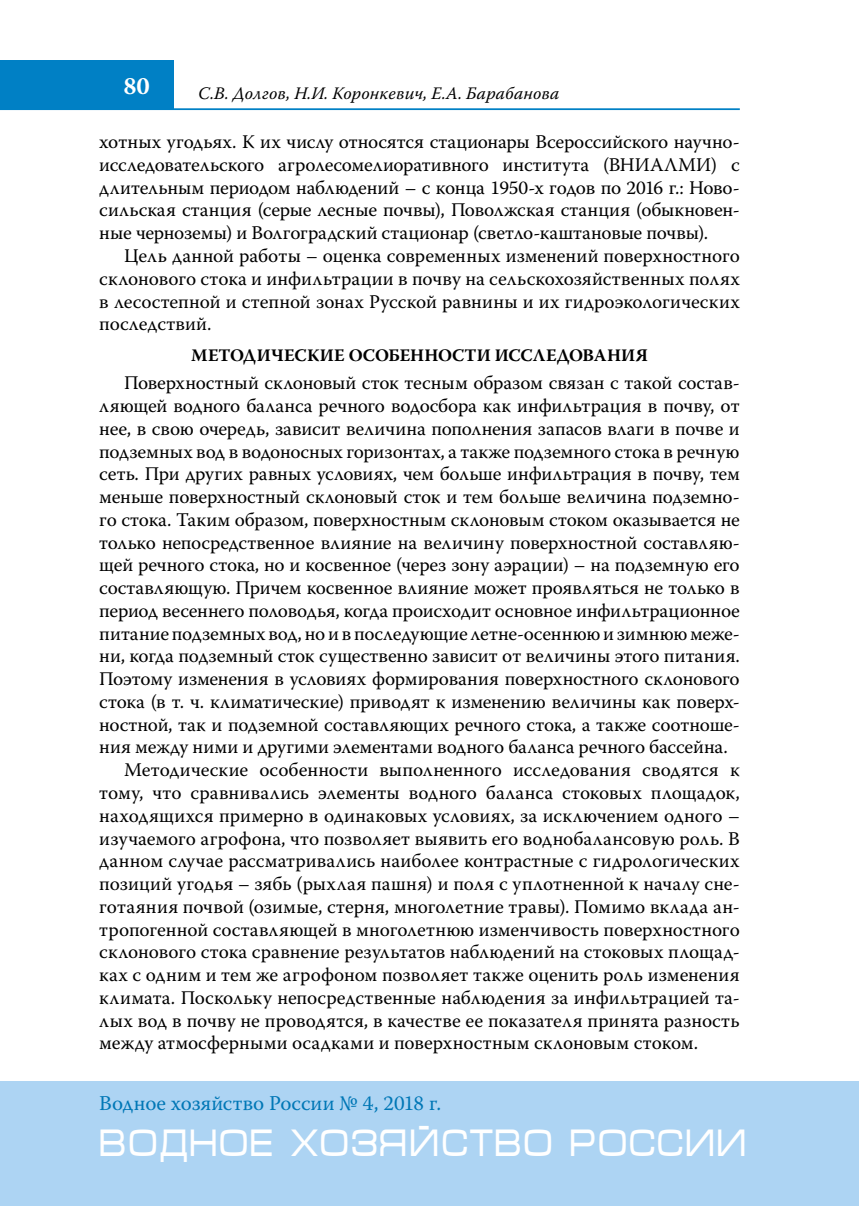
<style>
.page{position:relative;width:859px;height:1206px;background:#fff}
.page>*{position:absolute;margin:0;border:0;box-sizing:border-box;transform-origin:0 0}
.t1{font:38.5px "Micra";color:#fff;scale:.81 1}
.t2{font:700 24.5px "Warnock Pro";color:#fff}
.t3{font:21px "Warnock Pro";color:#0077b6}
.t4{font:19.25px/22.8px "Warnock Pro";letter-spacing:-.005em;color:#000;text-align:justify}
.t5{font:italic 17.5px "Warnock Pro";letter-spacing:.005em;color:#000}
.t6{font:700 17.5px "Warnock Pro";letter-spacing:.005em;color:#000}
</style>
<div class="page">
<hr style="left:0;top:108px;width:739px;height:2px;background:#0080c5">
<div style="left:0;top:60px;width:174px;height:50px;background:#0080c5"></div>
<div style="left:0;top:1081px;width:858px;height:124px;background:#add4f3"></div>
<p class="t2" style="left:123px;top:71px;width:28px">80</p>
<p class="t5" style="left:198px;top:82px;width:362px">С.В. Долгов, Н.И. Коронкевич, Е.А. Барабанова</p>
<p class="t4" style="left:99px;top:130px;width:641px">хотных угодьях. К их числу относятся стационары Всероссийского научно&shy;исследовательского агролесомелиоративного института (ВНИАЛМИ) с длительным периодом наблюдений – с конца 1950-х годов по 2016 г.: Ново&shy;сильская станция (серые лесные почвы), Поволжская станция (обыкновен&shy;ные черноземы) и Волгоградский стационар (светло-каштановые почвы).</p>
<p class="t4" style="left:99px;top:244px;width:641px;text-indent:25px">Цель данной работы – оценка современных изменений поверхностного склонового стока и инфильтрации в почву на сельскохозяйственных полях в лесостепной и степной зонах Русской равнины и их гидроэкологических последствий.</p>
<p class="t6" style="left:191px;top:345px;width:458px">МЕТОДИЧЕСКИЕ ОСОБЕННОСТИ ИССЛЕДОВАНИЯ</p>
<p class="t4" style="left:124px;top:371px;width:617px">Поверхностный склоновый сток тесным образом связан с такой состав-</p>
<p class="t4" style="left:99px;top:394px;width:641px">ляющей водного баланса речного водосбора как инфильтрация в почву, от</p>
<p class="t4" style="left:99px;top:417px;width:641px">нее, в свою очередь, зависит величина пополнения запасов влаги в почве и</p>
<p class="t4" style="left:99px;top:439px;width:641px">подземных вод в водоносных горизонтах, а также подземного стока в речную</p>
<p class="t4" style="left:99px;top:462px;width:641px">сеть. При других равных условиях, чем больше инфильтрация в почву, тем</p>
<p class="t4" style="left:99px;top:485px;width:641px">меньше поверхностный склоновый сток и тем больше величина подземно-</p>
<p class="t4" style="left:99px;top:508px;width:641px">го стока. Таким образом, поверхностным склоновым стоком оказывается не</p>
<p class="t4" style="left:99px;top:530px;width:641px">только непосредственное влияние на величину поверхностной составляю-</p>
<p class="t4" style="left:99px;top:553px;width:641px">щей речного стока, но и косвенное (через зону аэрации) – на подземную его</p>
<p class="t4" style="left:99px;top:576px;width:641px">составляющую. Причем косвенное влияние может проявляться не только в</p>
<p class="t4" style="left:99px;top:599px;width:641px">период весеннего половодья, когда происходит основное инфильтрационное</p>
<p class="t4" style="left:99px;top:621px;width:641px">питание подземных вод, но и в последующие летне-осеннюю и зимнюю меже-</p>
<p class="t4" style="left:99px;top:644px;width:641px">ни, когда подземный сток существенно зависит от величины этого питания.</p>
<p class="t4" style="left:99px;top:667px;width:641px">Поэтому изменения в условиях формирования поверхностного склонового</p>
<p class="t4" style="left:99px;top:690px;width:641px">стока (в т. ч. климатические) приводят к изменению величины как поверх-</p>
<p class="t4" style="left:99px;top:712px;width:641px">ностной, так и подземной составляющих речного стока, а также соотноше-</p>
<p class="t4" style="left:99px;top:735px;width:629px">ния между ними и другими элементами водного баланса речного бассейна.</p>
<p class="t4" style="left:124px;top:758px;width:617px">Методические особенности выполненного исследования сводятся к</p>
<p class="t4" style="left:99px;top:781px;width:641px">тому, что сравнивались элементы водного баланса стоковых площадок,</p>
<p class="t4" style="left:99px;top:803px;width:641px">находящихся примерно в одинаковых условиях, за исключением одного –</p>
<p class="t4" style="left:99px;top:826px;width:641px">изучаемого агрофона, что позволяет выявить его воднобалансовую роль. В</p>
<p class="t4" style="left:99px;top:849px;width:641px">данном случае рассматривались наиболее контрастные с гидрологических</p>
<p class="t4" style="left:99px;top:872px;width:641px">позиций угодья – зябь (рыхлая пашня) и поля с уплотненной к началу сне-</p>
<p class="t4" style="left:99px;top:894px;width:641px">готаяния почвой (озимые, стерня, многолетние травы). Помимо вклада ан-</p>
<p class="t4" style="left:99px;top:917px;width:641px">тропогенной составляющей в многолетнюю изменчивость поверхностного</p>
<p class="t4" style="left:99px;top:940px;width:641px">склонового стока сравнение результатов наблюдений на стоковых площад-</p>
<p class="t4" style="left:99px;top:963px;width:641px">ках с одним и тем же агрофоном позволяет также оценить роль изменения</p>
<p class="t4" style="left:99px;top:985px;width:641px">климата. Поскольку непосредственные наблюдения за инфильтрацией та-</p>
<p class="t4" style="left:99px;top:1008px;width:641px">лых вод в почву не проводятся, в качестве ее показателя принята разность</p>
<p class="t4" style="left:99px;top:1031px;width:600px">между атмосферными осадками и поверхностным склоновым стоком.</p>
<p class="t3" style="left:99px;top:1090px;width:343px">Водное хозяйство России № 4, 2018 г.</p>
<h1 class="t1" style="left:99px;top:1122px;width:801px">ВОДНОЕ ХОЗЯЙСТВО РОССИИ</h1>
</div>
